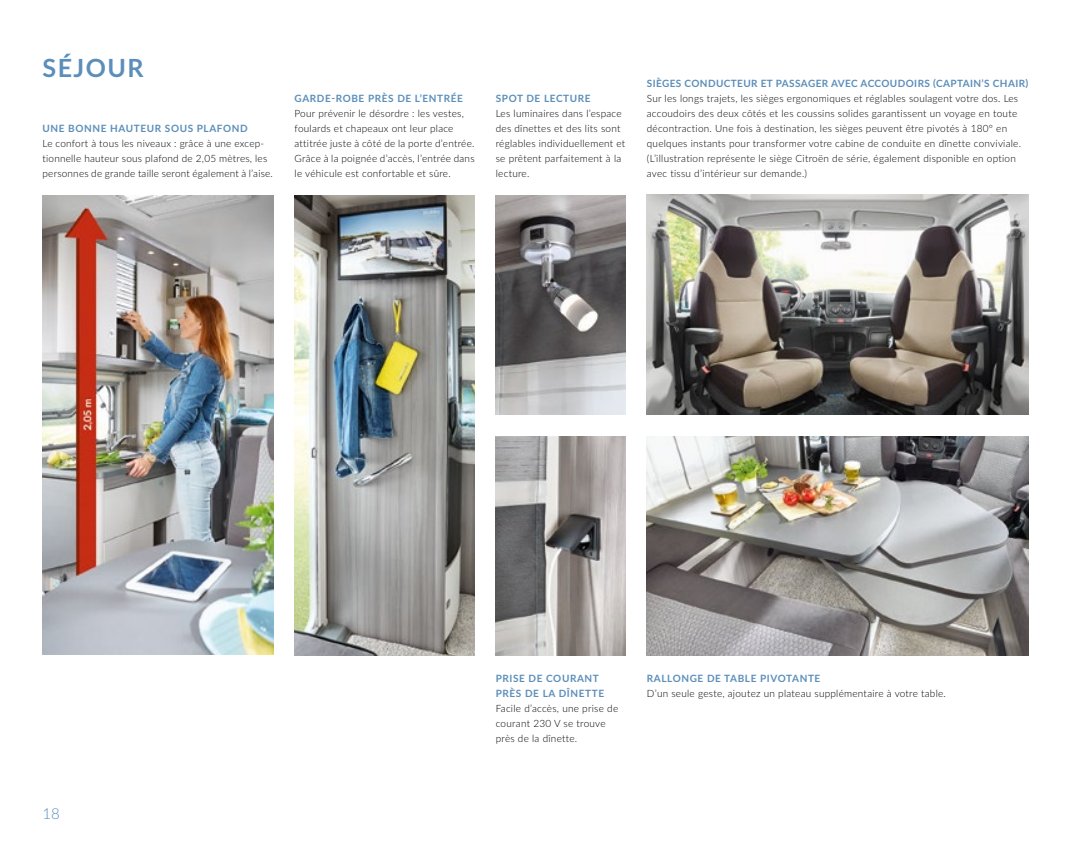
<style>
.page{position:relative;width:1071px;height:851px;background:#fff}
.page>*{position:absolute;margin:0;border:0;box-sizing:border-box;transform-origin:0 0}
.t1{font:700 25px "Lato";letter-spacing:.06em;color:#5b8eba}
.t2{font:300 15px "Lato";color:#5b8eba}
.t3{font:300 10px/15px "Lato";letter-spacing:.025em;color:#000}
.t4{font:700 10px/15px "Lato";letter-spacing:.06em;color:#5b8eba}
.t5{font:700 10px "Lato";letter-spacing:.04em;color:#5b8eba}
</style>
<div class="page">
<img style="left:294px;top:195px;width:180px;height:461px">
<img style="left:43px;top:195px;width:230px;height:460px">
<img style="left:495px;top:436px;width:130px;height:219px">
<img style="left:495px;top:195px;width:130px;height:220px">
<img style="left:646px;top:436px;width:382px;height:220px">
<img style="left:646px;top:195px;width:382px;height:220px">
<h1 class="t1" style="left:43px;top:49px;width:102px">SÉJOUR</h1>
<p class="t4" style="left:43px;top:121px;width:207px">UNE BONNE HAUTEUR SOUS PLAFOND</p>
<p class="t3" style="left:43px;top:136px;width:232px">Le confort à tous les niveaux : grâce à une excep&shy;tionnelle hauteur sous plafond de 2,05 mètres, les personnes de grande taille seront également à l’aise.</p>
<p class="t4" style="left:294px;top:91px;width:170px">GARDE-ROBE PRÈS DE L’ENTRÉE</p>
<p class="t3" style="left:294px;top:106px;width:181px">Pour prévenir le désordre : les vestes, foulards et chapeaux ont leur place attitrée juste à côté de la porte d’entrée.<br>Grâce à la poignée d’accès, l’entrée dans le véhicule est confortable et sûre.</p>
<p class="t4" style="left:495px;top:91px;width:96px">SPOT DE LECTURE</p>
<p class="t3" style="left:495px;top:106px;width:131px">Les luminaires dans l’espace des dînettes et des lits sont réglables individuellement et se prêtent parfaitement à la lecture.</p>
<p class="t5" style="left:646px;top:76px;width:383px">SIÈGES CONDUCTEUR ET PASSAGER AVEC ACCOUDOIRS (CAPTAIN’S CHAIR)</p>
<p class="t3" style="left:646px;top:91px;width:375px">Sur les longs trajets, les sièges ergonomiques et réglables soulagent votre dos. Les accoudoirs des deux côtés et les coussins solides garantissent un voyage en toute décontraction. Une fois à destination, les sièges peuvent être pivotés à 180° en quelques instants pour transformer votre cabine de conduite en dînette conviviale. (L’illustration représente le siège Citroën de série, également disponible en option avec tissu d’intérieur sur demande.)</p>
<h2 class="t2" style="left:43px;top:803px;width:19px">18</h2>
<p class="t4" style="left:495px;top:670px;width:110px">PRISE DE COURANT<br>PRÈS DE LA DÎNETTE</p>
<p class="t3" style="left:495px;top:700px;width:124px">Facile d’accès, une prise de courant 230 V se trouve près de la dînette.</p>
<p class="t4" style="left:646px;top:670px;width:175px">RALLONGE DE TABLE PIVOTANTE</p>
<p class="t3" style="left:646px;top:685px;width:300px">D’un seule geste, ajoutez un plateau supplémentaire à votre table.</p>
</div>
